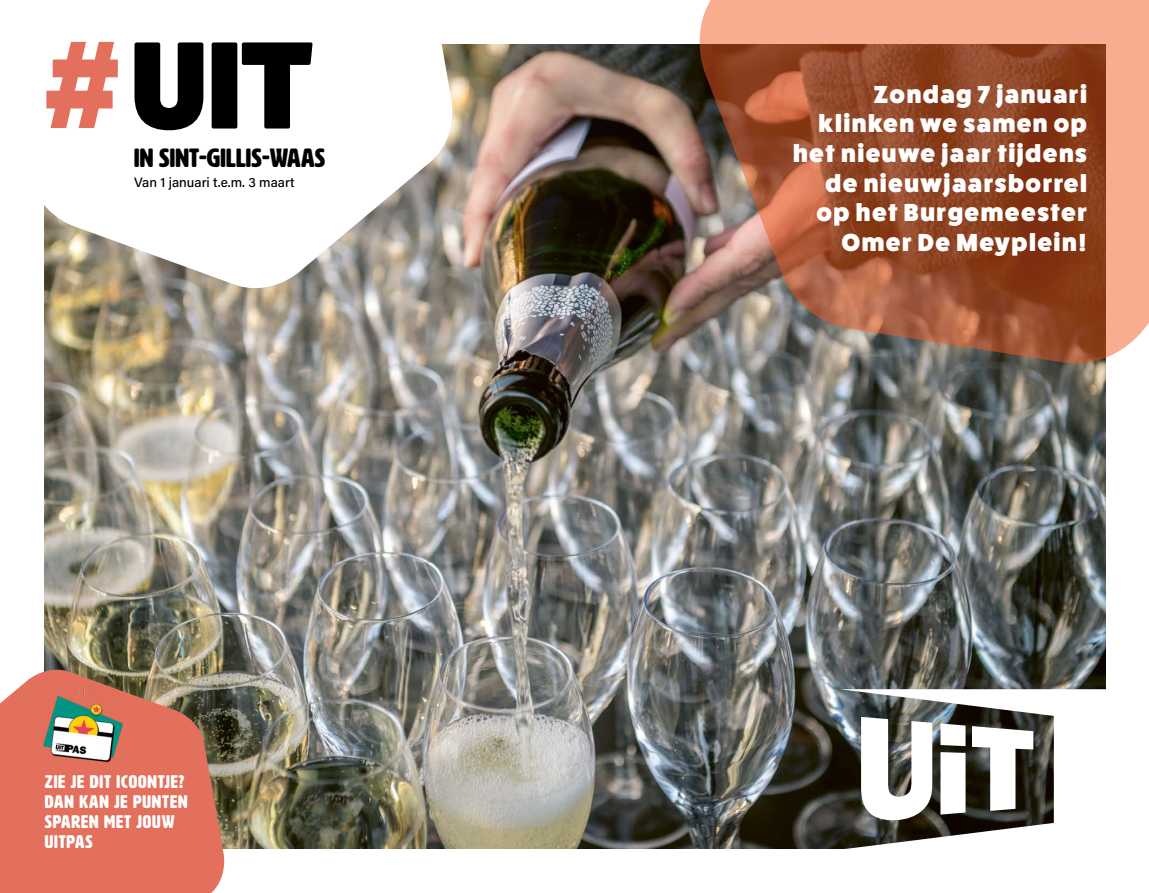
<style>
.page{position:relative;width:1149px;height:893px;background:#fff}
.page>*{position:absolute;margin:0;border:0;box-sizing:border-box;transform-origin:0 0}
.t1{font:26.1px "HWT Artz";letter-spacing:.01em;color:#000}
.t2{font:800 24.75px/29.7px "Fat Frank";letter-spacing:.06em;color:#fff;text-align:right}
.t3{font:18px/20.2px "HWT Artz";letter-spacing:.05em;color:#fff}
.t4{font:500 13.5px "Acumin Pro";color:#000}
</style>
<div class="page">
<img style="left:45px;top:45px;width:1059px;height:803px">
<svg style="left:44px;top:41px;width:414px;height:256px"></svg>
<svg style="left:46px;top:42px;width:72px;height:86px"></svg>
<svg style="left:134px;top:42px;width:178px;height:88px"></svg>
<svg style="left:839px;top:689px;width:267px;height:160px"></svg>
<svg style="left:0;top:664px;width:228px;height:229px;background:#cf735f"></svg>
<img style="left:43px;top:686px;width:79px;height:78px">
<svg style="left:687px;top:0;width:461px;height:370px;background:#a7664c"></svg>
<p class="t1" style="left:134px;top:144px;width:192px">IN SINT-GILLIS-WAAS</p>
<p class="t4" style="left:134px;top:173px;width:162px">Van 1 januari t.e.m. 3 maart</p>
<p class="t3" style="left:45px;top:771px;width:144px">ZIE JE DIT ICOONTJE?<br>DAN KAN JE PUNTEN<br>SPAREN MET JOUW<br>UITPAS</p>
<p class="t2" style="left:792px;top:79px;width:295px">Zondag 7 januari klinken we samen op het nieuwe jaar tijdens de nieuwjaarsborrel op het Burgemeester<br>Omer De Meyplein!</p>
</div>
